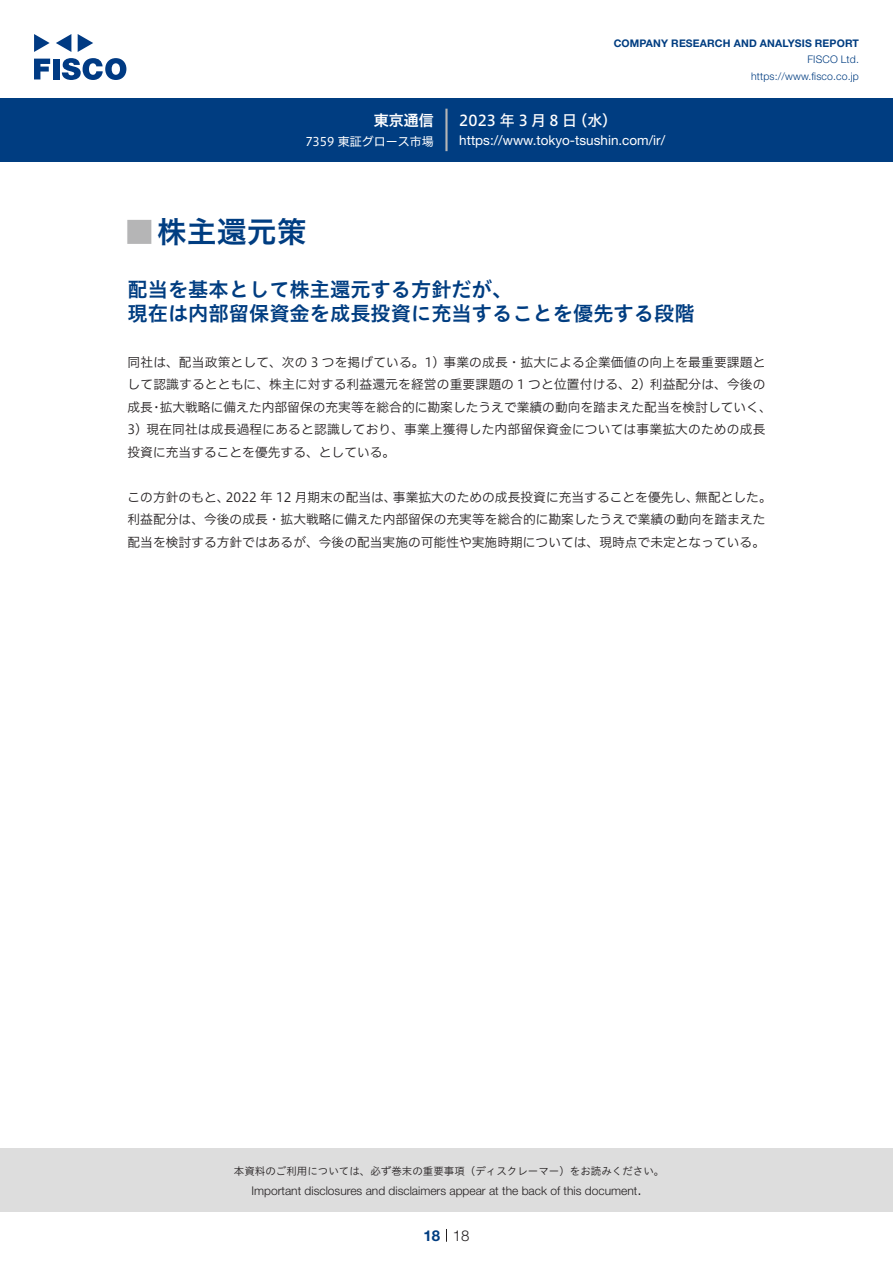
<style>
.page{position:relative;width:893px;height:1263px;background:#fff}
.page>*{position:absolute;margin:0;border:0;box-sizing:border-box;transform-origin:0 0}
.t1{font:30px "Hiragino UD Sans Std N W6";color:#003d81}
.t2{font:24px "Hiragino UD Sans Std N W6";color:#b5b5b6}
.t3{font:20.25px/24px "Hiragino UD Sans Std W6";color:#003d81}
.t4{font:15px "Hiragino UD Sans F Std N W5";letter-spacing:.22em;color:#fff}
.t5{font:15px "Hiragino UD Sans F Std N W6";color:#fff}
.t6{font:300 15px "Helvetica Neue LT Std";color:#231f20}
.t7{font:700 15px "Helvetica Neue LT Std";color:#003d81}
.t8{font:13.5px "Helvetica Neue LT Std";color:#fff}
.t9{font:12.75px/22.5px "Hiragino UD Sans F Std N W3";color:#231f20}
.t10{font:300 12px "Helvetica Neue LT Std";color:#231f20}
.t11{font:12px "Hiragino UD Sans F Std N W4";color:#fff}
.t12{font:10.5px "Hiragino UD Sans Std W3";color:#231f20}
.t13{font:700 10.5px "Helvetica Neue LT Std";letter-spacing:.015em;color:#003d81}
.t14{font:300 10.5px/16.5px "Helvetica Neue LT Std";letter-spacing:.015em;color:#003d81;text-align:right}
</style>
<div class="page">
<div style="left:0;top:1148px;width:893px;height:64px;background:#ddd"></div>
<svg style="left:34px;top:59px;width:16px;height:20px"></svg>
<div style="left:53px;top:59px;width:6px;height:20px;background:#003a83"></div>
<svg style="left:62px;top:58px;width:64px;height:22px"></svg>
<svg style="left:34px;top:34px;width:16px;height:18px"></svg>
<svg style="left:78px;top:34px;width:15px;height:18px"></svg>
<svg style="left:56px;top:34px;width:15px;height:18px"></svg>
<div style="left:0;top:98px;width:893px;height:64px;background:#003d81"></div>
<hr style="left:445px;top:109px;width:3px;height:42px;background:#b5b5b6">
<svg style="left:446px;top:1229px;width:1px;height:13px"></svg>
<p class="t5" style="left:374px;top:109px;width:62px">東京通信</p>
<p class="t11" style="left:305px;top:132px;width:130px">7359 東証グロース市場</p>
<p class="t13" style="left:614px;top:37px;width:247px">COMPANY RESEARCH AND ANALYSIS REPORT</p>
<p class="t14" style="left:751px;top:51px;width:109px">FISCO Ltd. https://www.fisco.co j p.</p>
<p class="t4" style="left:459px;top:109px;width:119px">2023年3月8日</p>
<p class="t4" style="left:572px;top:109px;width:46px">（水(</p>
<p class="t8" style="left:459px;top:132px;width:207px">https://www.tokyo-tsushin.com /i r/</p>
<h1 class="t1" style="left:157px;top:209px;width:151px">株主還元策</h1>
<h2 class="t2" style="left:128px;top:213px;width:25px">█</h2>
<h3 class="t3" style="left:128px;top:276px;width:568px">配当を基本として株主還元する方針だが、<br>現在は内部留保資金を成長投資に充当することを優先する段階</h3>
<p class="t9" style="left:128px;top:350px;width:639px">同社は、配当政策として、次の 3 つを掲げている。1) 事業の成長・拡大による企業価値の向上を最重要課題と</p>
<p class="t9" style="left:128px;top:373px;width:639px">して認識するとともに、株主に対する利益還元を経営の重要課題の 1 つと位置付ける、2) 利益配分は、今後の</p>
<p class="t9" style="left:160px;top:395px;width:613px">拡大戦略に備えた内部留保の充実等を総合的に勘案したうえで業績の動向を踏まえた配当を検討していく、</p>
<p class="t9" style="left:128px;top:395px;width:27px">成長</p>
<p class="t9" style="left:128px;top:418px;width:639px">3) 現在同社は成長過程にあると認識しており、事業上獲得した内部留保資金については事業拡大のための成長投資に充当することを優先する、としている。</p>
<p class="t9" style="left:695px;top:485px;width:78px">無配とした。</p>
<p class="t9" style="left:150px;top:395px;width:14px">・</p>
<p class="t9" style="left:226px;top:485px;width:172px">2022 年 12 月期末の配当は、</p>
<p class="t9" style="left:393px;top:485px;width:307px">事業拡大のための成長投資に充当することを優先し、</p>
<p class="t9" style="left:128px;top:485px;width:639px">この方針のもと、<br>利益配分は、今後の成長・拡大戦略に備えた内部留保の充実等を総合的に勘案したうえで業績の動向を踏まえた配当を検討する方針ではあるが、今後の配当実施の可能性や実施時期については、現時点で未定となっている。</p>
<p class="t12" style="left:234px;top:1163px;width:432px">本資料のご利用については、必ず巻末の重要事項（ディスクレーマー）をお読みください。</p>
<p class="t6" style="left:637px;top:1180px;width:6px">.</p>
<p class="t10" style="left:251px;top:1183px;width:387px">Important disclosures and disclaimers appear at the back of this document</p>
<p class="t7" style="left:423px;top:1226px;width:18px">18</p>
<p class="t6" style="left:453px;top:1226px;width:18px">18</p>
</div>
